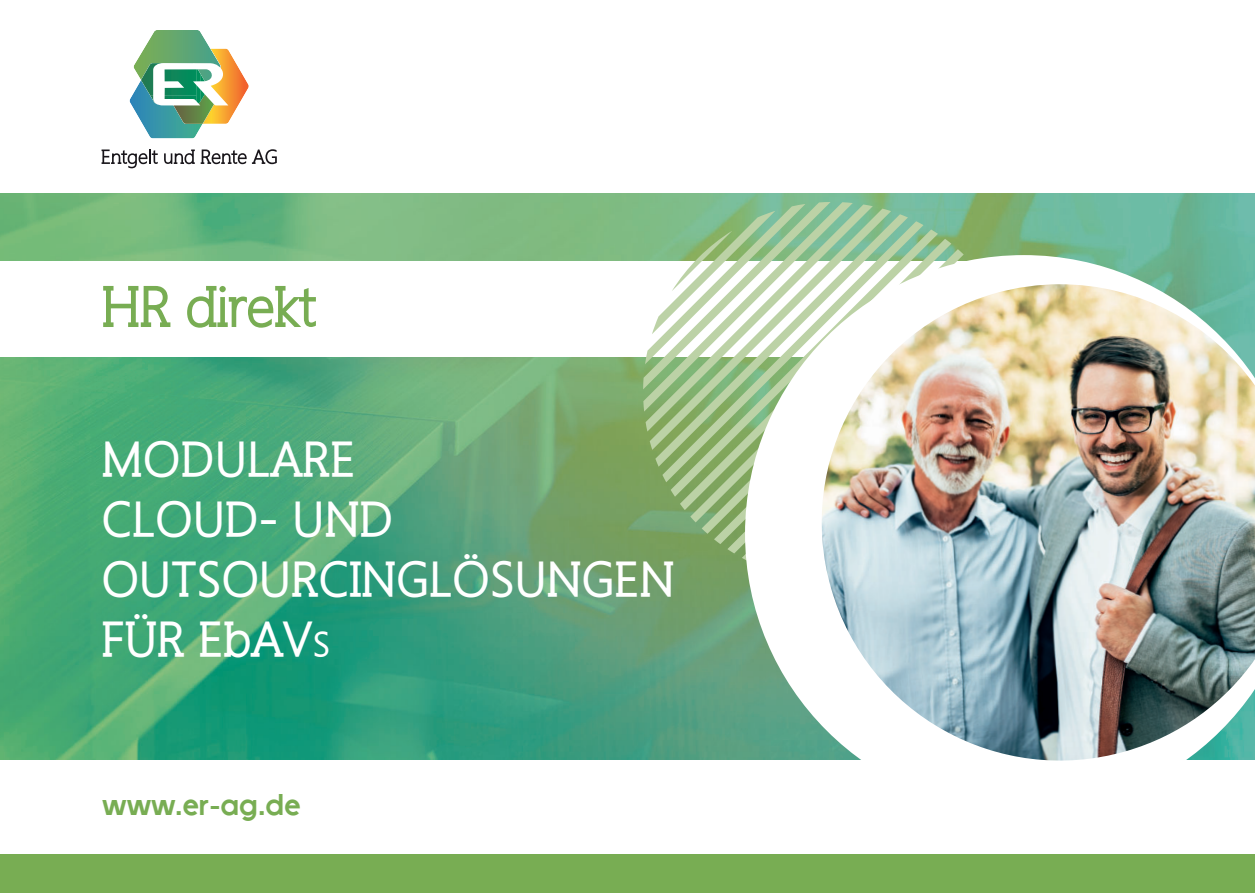
<style>
.page{position:relative;width:1255px;height:893px;background:#fff}
.page>*{position:absolute;margin:0;border:0;box-sizing:border-box;transform-origin:0 0}
.t1{font:800 55.5px "Cendana";color:#78ad53}
.t2{font:800 48px/60px "Cendana";letter-spacing:.02em;color:#fff}
.t3{font:700 30px "Full Sans LC 90";color:#78ad53}
.s1{font-size:33.6px}
</style>
<div class="page">
<img style="left:0;top:193px;width:1254px;height:566px">
<svg style="left:101px;top:149px;width:57px;height:19px"></svg>
<svg style="left:164px;top:149px;width:31px;height:15px"></svg>
<svg style="left:201px;top:149px;width:76px;height:15px"></svg>
<svg style="left:129px;top:30px;width:120px;height:108px"></svg>
<div style="left:0;top:261px;width:991px;height:96px;background:#fff"></div>
<svg style="left:643px;top:202px;width:379px;height:379px;background:#83b079"></svg>
<svg style="left:649px;top:209px;width:242px;height:241px"></svg>
<svg style="left:680px;top:239px;width:271px;height:271px;background:#a6c89b"></svg>
<svg style="left:690px;top:249px;width:273px;height:273px"></svg>
<svg style="left:714px;top:273px;width:31px;height:271px"></svg>
<svg style="left:745px;top:255px;width:509px;height:505px"></svg>
<img style="left:794px;top:284px;width:460px;height:477px">
<div style="left:0;top:855px;width:1254px;height:38px;background:#78ad53"></div>
<p class="t1" style="left:102px;top:278px;width:215px">HR direkt</p>
<p class="t2" style="left:102px;top:431px;width:573px">MODULARE<br>CLOUD- UND<br>OUTSOURCINGLÖSUNGEN<br>FÜR EbAV<span class="s1">s</span></p>
<p class="t3" style="left:102px;top:789px;width:200px">www.er-ag.de</p>
</div>
